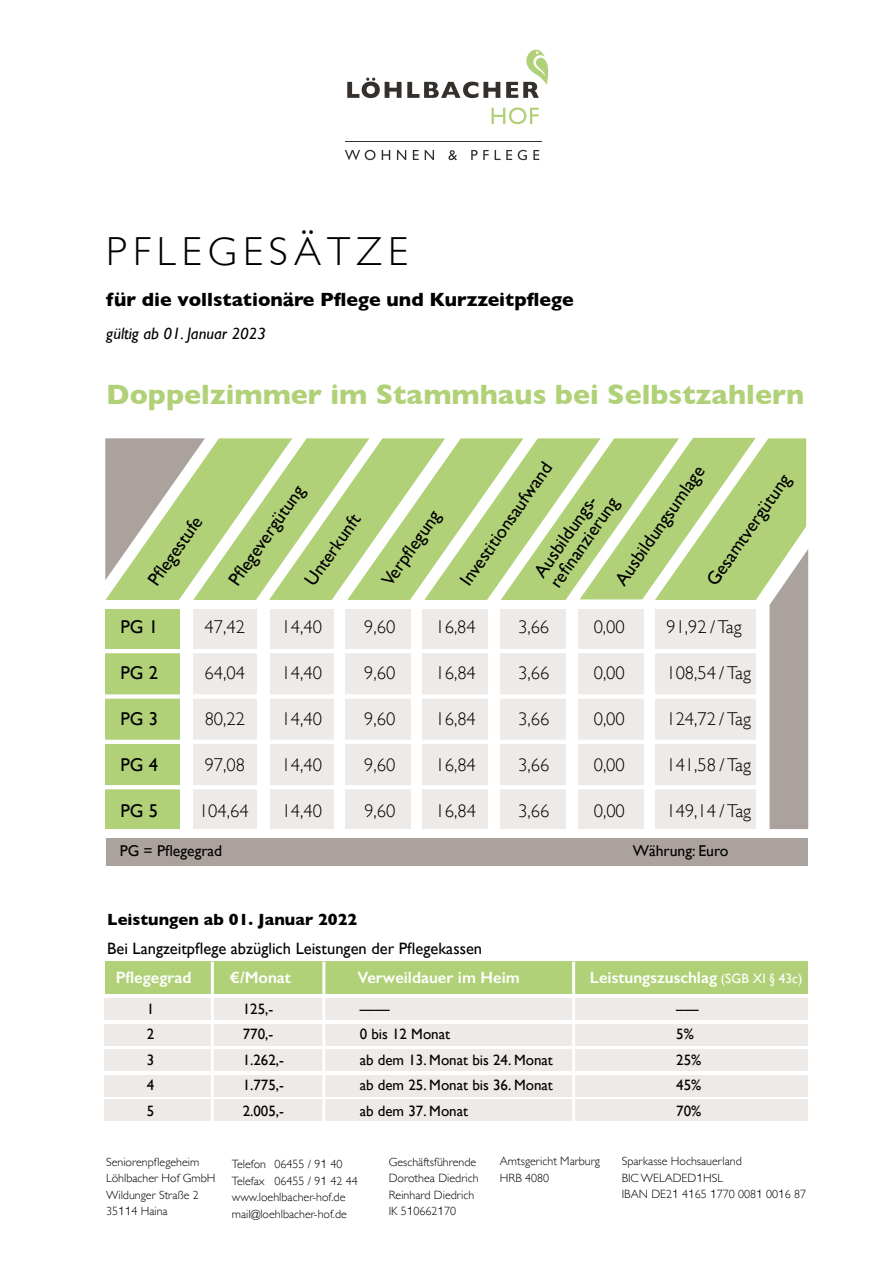
<style>
.page{position:relative;width:893px;height:1263px;background:#fff}
.page>*{position:absolute;margin:0;border:0;box-sizing:border-box;transform-origin:0 0}
.t1{font:300 40.5px "Gill Sans";letter-spacing:.15em;color:#000}
.t2{font:700 28.5px "Gill Sans";color:#b1d178}
.t3{font:700 19.5px "Gill Sans";color:#000}
.t4{font:300 18.6px "Gill Sans";color:#000}
.t5{font:18.6px "Gill Sans";color:#000}
.t6{font:18.45px "Gill Sans";color:#000}
.t7{font:600 16.5px "Gill Sans";color:#fff}
.t8{font:16.5px "Gill Sans";color:#000}
.t9{font:700 16.5px "Gill Sans";color:#000}
.t10{font:italic 16.5px "Gill Sans";color:#000}
.t11{font:15.6px "Gill Sans";color:#000}
.t12{font:15px "Gill Sans";color:#000}
.t13{font:300 12px/16.5px "Gill Sans";color:#000}
.s1{font-weight:400;font-size:13.5px}
.s2{font-family:"Helvetica Neue"}
</style>
<div class="page">
<div style="left:104px;top:1099px;width:704px;height:22px;background:#edeae8"></div>
<div style="left:104px;top:1075px;width:704px;height:21px;background:#edeae8"></div>
<div style="left:104px;top:1049px;width:704px;height:22px;background:#edeae8"></div>
<div style="left:104px;top:1024px;width:704px;height:21px;background:#edeae8"></div>
<div style="left:105px;top:962px;width:703px;height:32px;background:#b1d178"></div>
<div style="left:106px;top:838px;width:702px;height:27px;background:#aba29d"></div>
<svg style="left:492px;top:107px;width:47px;height:17px"></svg>
<svg style="left:345px;top:150px;width:194px;height:10px"></svg>
<svg style="left:347px;top:49px;width:202px;height:49px"></svg>
<hr style="left:345px;top:142px;width:196px;height:1px;background:#36302c">
<svg style="left:105px;top:438px;width:703px;height:391px"></svg>
<div style="left:104px;top:998px;width:704px;height:21px;background:#edeae8"></div>
<hr style="left:211px;top:962px;width:3px;height:159px;background:#fff">
<hr style="left:322px;top:962px;width:3px;height:159px;background:#fff">
<hr style="left:572px;top:962px;width:3px;height:159px;background:#fff">
<h1 class="t1" style="left:106px;top:220px;width:303px">PFLEGESÄTZE</h1>
<h3 class="t3" style="left:106px;top:284px;width:469px">für die vollstationäre Pflege und Kurzzeitpflege</h3>
<h3 class="t10" style="left:106px;top:324px;width:161px">gültig ab 01. Januar 2023</h3>
<h2 class="t2" style="left:106px;top:371px;width:699px">Doppelzimmer im Stammhaus bei Selbstzahlern</h2>
<h3 class="t6" style="left:143px;top:577px;width:82px;rotate:-55deg">Pfl egestufe</h3>
<h3 class="t6" style="left:224px;top:577px;width:119px;rotate:-55deg">Pfl egevergütung</h3>
<h3 class="t6" style="left:300px;top:577px;width:84px;rotate:-55deg">Unterkunft</h3>
<h3 class="t6" style="left:377px;top:577px;width:89px;rotate:-55deg">Verpfl egung</h3>
<h3 class="t6" style="left:455px;top:577px;width:148px;rotate:-55deg">Investitionsaufwand</h3>
<h3 class="t6" style="left:610px;top:577px;width:143px;rotate:-55deg">Ausbildungsumlage</h3>
<h3 class="t6" style="left:702px;top:577px;width:133px;rotate:-55deg">Gesamtvergütung</h3>
<h3 class="t6" style="left:545px;top:579px;width:107px;rotate:-55deg">refi nanzierung</h3>
<h3 class="t6" style="left:529px;top:569px;width:109px;rotate:-55deg">Ausbildungs-</h3>
<h3 class="t5" style="left:120px;top:615px;width:39px">PG 1</h3>
<h3 class="t4" style="left:205px;top:612px;width:42px">47,42</h3>
<h3 class="t4" style="left:282px;top:612px;width:42px">14,40</h3>
<h3 class="t4" style="left:364px;top:612px;width:33px">9,60</h3>
<h3 class="t4" style="left:435px;top:612px;width:42px">16,84</h3>
<h3 class="t4" style="left:518px;top:612px;width:33px">3,66</h3>
<h3 class="t4" style="left:594px;top:612px;width:33px">0,00</h3>
<h3 class="t4" style="left:666px;top:612px;width:77px">91,92 / Tag</h3>
<h3 class="t5" style="left:120px;top:662px;width:39px">PG 2</h3>
<h3 class="t4" style="left:205px;top:658px;width:42px">64,04</h3>
<h3 class="t4" style="left:282px;top:658px;width:42px">14,40</h3>
<h3 class="t4" style="left:364px;top:658px;width:33px">9,60</h3>
<h3 class="t4" style="left:436px;top:658px;width:42px">16,84</h3>
<h3 class="t4" style="left:518px;top:658px;width:33px">3,66</h3>
<h3 class="t4" style="left:594px;top:658px;width:33px">0,00</h3>
<h3 class="t4" style="left:666px;top:658px;width:86px">108,54 / Tag</h3>
<h3 class="t5" style="left:120px;top:708px;width:39px">PG 3</h3>
<h3 class="t4" style="left:205px;top:704px;width:42px">80,22</h3>
<h3 class="t4" style="left:282px;top:704px;width:42px">14,40</h3>
<h3 class="t4" style="left:364px;top:704px;width:33px">9,60</h3>
<h3 class="t4" style="left:436px;top:704px;width:42px">16,84</h3>
<h3 class="t4" style="left:518px;top:704px;width:33px">3,66</h3>
<h3 class="t4" style="left:594px;top:704px;width:33px">0,00</h3>
<h3 class="t4" style="left:666px;top:704px;width:86px">124,72 / Tag</h3>
<h3 class="t5" style="left:120px;top:754px;width:39px">PG 4</h3>
<h3 class="t4" style="left:205px;top:750px;width:42px">97,08</h3>
<h3 class="t4" style="left:282px;top:750px;width:42px">14,40</h3>
<h3 class="t4" style="left:364px;top:750px;width:33px">9,60</h3>
<h3 class="t4" style="left:436px;top:750px;width:42px">16,84</h3>
<h3 class="t4" style="left:518px;top:750px;width:33px">3,66</h3>
<h3 class="t4" style="left:594px;top:750px;width:33px">0,00</h3>
<h3 class="t4" style="left:666px;top:750px;width:86px">141,58 / Tag</h3>
<h3 class="t5" style="left:121px;top:800px;width:39px">PG 5</h3>
<h3 class="t4" style="left:199px;top:796px;width:51px">104,64</h3>
<h3 class="t4" style="left:282px;top:796px;width:42px">14,40</h3>
<h3 class="t4" style="left:364px;top:796px;width:33px">9,60</h3>
<h3 class="t4" style="left:436px;top:796px;width:42px">16,84</h3>
<h3 class="t4" style="left:518px;top:796px;width:33px">3,66</h3>
<h3 class="t4" style="left:594px;top:796px;width:33px">0,00</h3>
<h3 class="t4" style="left:666px;top:796px;width:86px">149,14 / Tag</h3>
<h3 class="t11" style="left:120px;top:841px;width:104px">PG = Pflegegrad</h3>
<h3 class="t11" style="left:633px;top:841px;width:97px">Währung: Euro</h3>
<h3 class="t9" style="left:107px;top:906px;width:252px">Leistungen ab 01. Januar 2022</h3>
<h3 class="t8" style="left:107px;top:939px;width:376px">Bei Langzeitpflege abzüglich Leistungen der Pflegekassen</h3>
<h3 class="t7" style="left:116px;top:968px;width:77px">Pflegegrad</h3>
<h3 class="t7" style="left:230px;top:968px;width:63px">€/Monat</h3>
<h3 class="t7" style="left:357px;top:968px;width:164px">Verweildauer im Heim</h3>
<h3 class="t7" style="left:590px;top:968px;width:214px">Leistungszuschlag <span class="s1">(SGB XI § 43c)</span></h3>
<p class="t12" style="left:147px;top:1000px;width:9px">1</p>
<p class="t12" style="left:243px;top:1000px;width:32px">125,-</p>
<p class="t12" style="left:360px;top:1000px;width:31px">––––</p>
<p class="t12" style="left:676px;top:1000px;width:24px">–––</p>
<p class="t12" style="left:147px;top:1025px;width:9px">2</p>
<p class="t12" style="left:243px;top:1025px;width:32px">770,-</p>
<p class="t12" style="left:360px;top:1025px;width:92px">0 bis 12 Monat</p>
<p class="t12" style="left:676px;top:1025px;width:19px">5%</p>
<p class="t12" style="left:147px;top:1051px;width:9px">3</p>
<p class="t12" style="left:243px;top:1051px;width:43px">1.262,-</p>
<p class="t12" style="left:360px;top:1051px;width:195px">ab dem 13. Monat bis 24. Monat</p>
<p class="t12" style="left:676px;top:1051px;width:27px">25%</p>
<p class="t12" style="left:147px;top:1076px;width:9px">4</p>
<p class="t12" style="left:243px;top:1076px;width:43px">1.775,-</p>
<p class="t12" style="left:360px;top:1076px;width:195px">ab dem 25. Monat bis 36. Monat</p>
<p class="t12" style="left:676px;top:1076px;width:27px">45%</p>
<p class="t12" style="left:147px;top:1102px;width:9px">5</p>
<p class="t12" style="left:243px;top:1102px;width:43px">2.005,-</p>
<p class="t12" style="left:360px;top:1102px;width:110px">ab dem 37. Monat</p>
<p class="t12" style="left:676px;top:1102px;width:27px">70%</p>
<p class="t13" style="left:106px;top:1153px;width:111px">Seniorenpflegeheim<br>Löhlbacher Hof GmbH<br>Wildunger Straße 2<br>35<span class="s2">11</span>4 Haina</p>
<p class="t13" style="left:389px;top:1153px;width:92px">Geschäftsführende<br>Dorothea Diedrich<br>Reinhard Diedrich<br>IK 5<span class="s2">1</span>0662<span class="s2">1</span>70</p>
<p class="t13" style="left:622px;top:1152px;width:186px">Sparkasse Hochsauerland<br>BIC WELADED<span class="s2">1</span>HSL<br>IBAN DE2<span class="s2">1</span> 4<span class="s2">1</span>65 <span class="s2">1</span>770 008<span class="s2">1</span> 00<span class="s2">1</span>6 87</p>
<p class="t13" style="left:232px;top:1155px;width:127px">Telefon 06455 / 9<span class="s2">1</span> 40<br>Telefax 06455 / 9<span class="s2">1</span> 42 44 www.loehlbacher-hof.de mail@loehlbacher-hof.de</p>
<p class="t13" style="left:500px;top:1152px;width:102px">Amtsgericht Marburg<br>HRB 4080</p>
</div>
